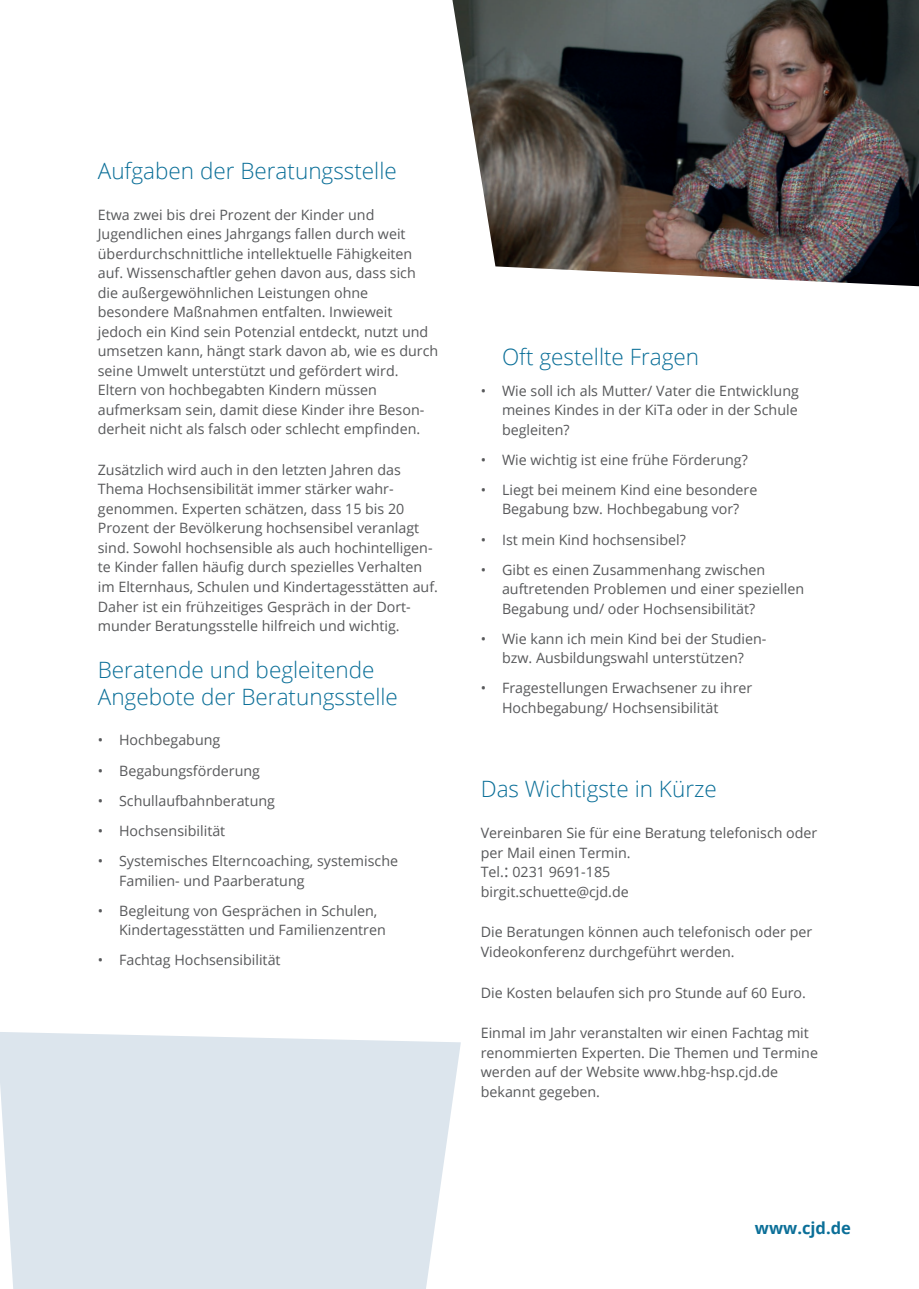
<style>
.page{position:relative;width:919px;height:1289px;background:#fff}
.page>*{position:absolute;margin:0;border:0;box-sizing:border-box;transform-origin:0 0}
.t1{font:300 22.5px/27px "Open Sans";color:#0b6f98}
.t2{font:700 16.5px "Open Sans";color:#0b6f98}
.t3{font:14.25px/19.5px "Open Sans";color:#57585a}
.s1{font-size:17.25px}
</style>
<div class="page">
<svg style="left:0;top:1032px;width:461px;height:256px;background:#dee6ee"></svg>
<img style="left:452px;top:0;width:466px;height:286px">
<h1 class="t1" style="left:98px;top:157px;width:300px">Aufgaben der Beratungsstelle</h1>
<p class="t3" style="left:98px;top:204px;width:342px">Etwa zwei bis drei Prozent der Kinder und Jugendlichen eines Jahrgangs fallen durch weit überdurchschnittliche intellektuelle Fähigkeiten auf. Wissenschaftler gehen davon aus, dass sich die außergewöhnlichen Leistungen ohne besondere Maßnahmen entfalten. Inwieweit jedoch ein Kind sein Potenzial entdeckt, nutzt und umsetzen kann, hängt stark davon ab, wie es durch seine Umwelt unterstützt und gefördert wird.<br>Eltern von hochbegabten Kindern müssen aufmerksam sein, damit diese Kinder ihre Beson&shy;derheit nicht als falsch oder schlecht empfinden.</p>
<p class="t3" style="left:98px;top:459px;width:341px">Zusätzlich wird auch in den letzten Jahren das Thema Hochsensibilität immer stärker wahr&shy;genommen. Experten schätzen, dass 15 bis 20<br>Prozent der Bevölkerung hochsensibel veranlagt sind. Sowohl hochsensible als auch hochintelligen&shy;te Kinder fallen häufig durch spezielles Verhalten im Elternhaus, Schulen und Kindertagesstätten auf.<br>Daher ist ein frühzeitiges Gespräch in der Dort&shy;munder Beratungsstelle hilfreich und wichtig.</p>
<h1 class="t1" style="left:98px;top:655px;width:301px">Beratende und begleitende<br>Angebote der Beratungsstelle</h1>
<p class="t3" style="left:98px;top:730px;width:124px">• Hochbegabung</p>
<p class="t3" style="left:98px;top:760px;width:164px">• Begabungsförderung</p>
<p class="t3" style="left:98px;top:790px;width:179px">• Schullaufbahnberatung</p>
<p class="t3" style="left:98px;top:820px;width:129px">• Hochsensibilität</p>
<p class="t3" style="left:119px;top:850px;width:280px;text-indent:-21px">• Systemisches Elterncoaching, systemische<br>Familien- und Paarberatung</p>
<p class="t3" style="left:119px;top:900px;width:268px;text-indent:-21px">• Begleitung von Gesprächen in Schulen,<br>Kindertagesstätten und Familienzentren</p>
<p class="t3" style="left:98px;top:950px;width:184px">• Fachtag Hochsensibilität</p>
<h1 class="t1" style="left:502px;top:343px;width:199px">Oft gestellte Fragen</h1>
<p class="t3" style="left:502px;top:380px;width:298px;text-align:justify;text-indent:-21px">• Wie soll ich als Mutter/ Vater die Entwicklung meines Kindes in der KiTa oder in der Schule begleiten?</p>
<p class="t3" style="left:480px;top:449px;width:268px">• Wie wichtig ist eine frühe Förderung?</p>
<p class="t3" style="left:480px;top:479px;width:278px;text-align:center">• Liegt bei meinem Kind eine besondere<br>Begabung bzw. Hochbegabung vor?</p>
<p class="t3" style="left:480px;top:529px;width:206px">• Ist mein Kind hochsensibel?</p>
<p class="t3" style="left:502px;top:559px;width:303px;text-indent:-21px">• Gibt es einen Zusammenhang zwischen auftretenden Problemen und einer speziellen<br>Begabung und/ oder Hochsensibilität?</p>
<p class="t3" style="left:480px;top:628px;width:287px;text-align:center">• Wie kann ich mein Kind bei der Studien&shy;bzw. Ausbildungswahl unterstützen?</p>
<p class="t3" style="left:502px;top:678px;width:252px;text-indent:-21px">• Fragestellungen Erwachsener zu ihrer<br>Hochbegabung/ Hochsensibilität</p>
<h1 class="t1" style="left:480px;top:775px;width:237px">Das Wichtigste in Kürze</h1>
<p class="t3" style="left:480px;top:822px;width:338px">Vereinbaren Sie für eine Beratung telefonisch oder per Mail einen Termin.<br>Tel.<span class="s1">:</span> 0231 9691-185<br>birgit.schuette@cjd.de</p>
<p class="t3" style="left:480px;top:922px;width:333px">Die Beratungen können auch telefonisch oder per<br>Videokonferenz durchgeführt werden.</p>
<p class="t3" style="left:480px;top:982px;width:326px">Die Kosten belaufen sich pro Stunde auf 60 Euro.</p>
<p class="t3" style="left:480px;top:1023px;width:339px">Einmal im Jahr veranstalten wir einen Fachtag mit renommierten Experten. Die Themen und Termine werden auf der Website www.hbg-hsp.cjd.de bekannt gegeben.</p>
<p class="t2" style="left:754px;top:1215px;width:97px">www.cjd.de</p>
</div>
